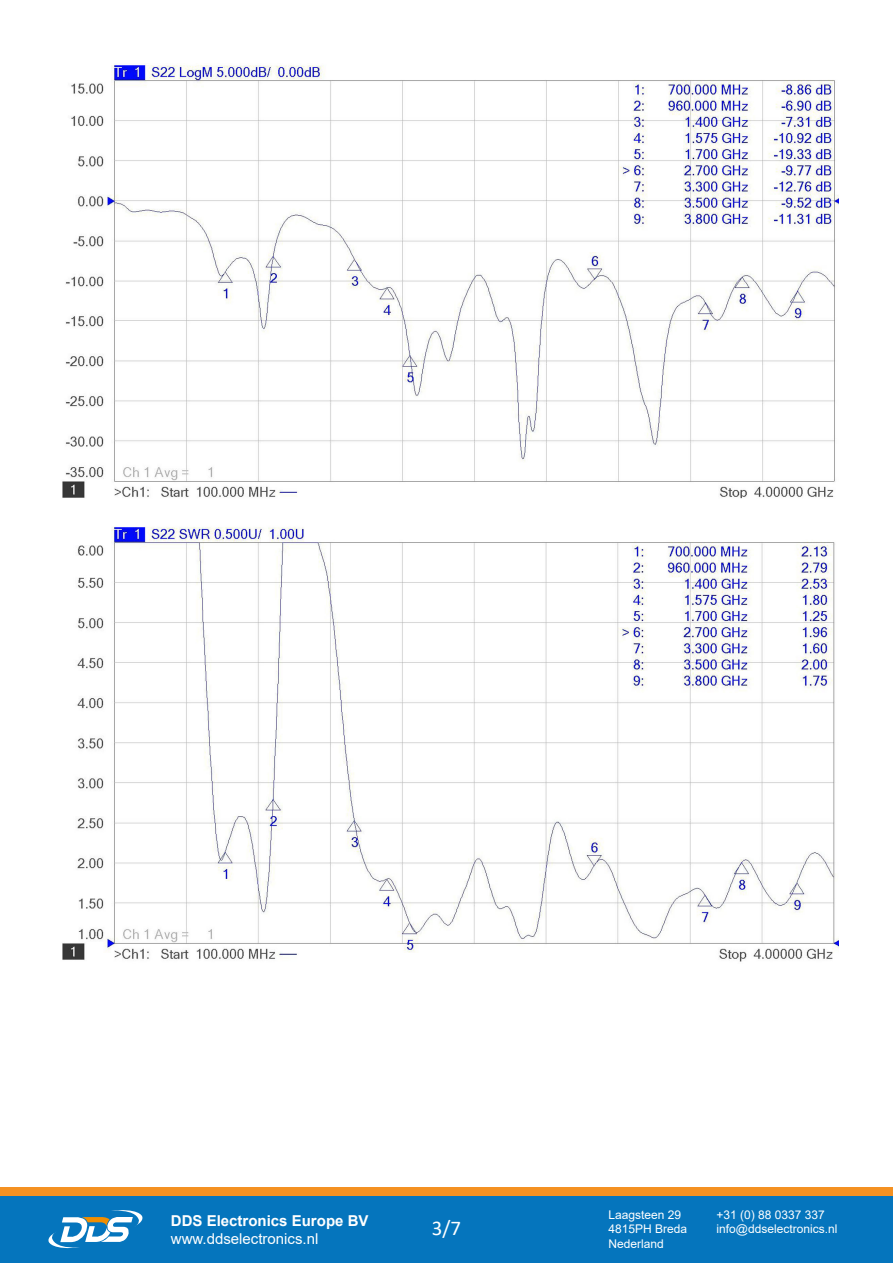
<style>
.page{position:relative;width:893px;height:1263px;background:#fff}
.page>*{position:absolute;margin:0;border:0;box-sizing:border-box;transform-origin:0 0}
.t1{font:21px "Calibri";color:#fff}
.t2{font:700 15px "Arial";color:#fff}
.t3{font:15px "Arial";color:#fff}
.t4{font:12px "Arial";color:#fff}
</style>
<div class="page">
<div style="left:0;top:1195px;width:893px;height:68px;background:#0575bd"></div>
<div style="left:0;top:1187px;width:893px;height:8px;background:#f49122"></div>
<svg style="left:48px;top:1210px;width:95px;height:39px"></svg>
<img style="left:62px;top:65px;width:777px;height:897px">
<p class="t2" style="left:171px;top:1210px;width:199px">DDS Electronics Europe BV</p>
<p class="t3" style="left:171px;top:1228px;width:149px">www.ddselectronics.nl</p>
<h1 class="t1" style="left:432px;top:1213px;width:31px">3/7</h1>
<p class="t4" style="left:608px;top:1206px;width:74px">Laagsteen 29</p>
<p class="t4" style="left:716px;top:1206px;width:110px">+31 (0) 88 0337 337</p>
<p class="t4" style="left:608px;top:1221px;width:80px">4815PH Breda</p>
<p class="t4" style="left:716px;top:1221px;width:122px">info@ddselectronics.nl</p>
<p class="t4" style="left:608px;top:1235px;width:57px">Nederland</p>
</div>
